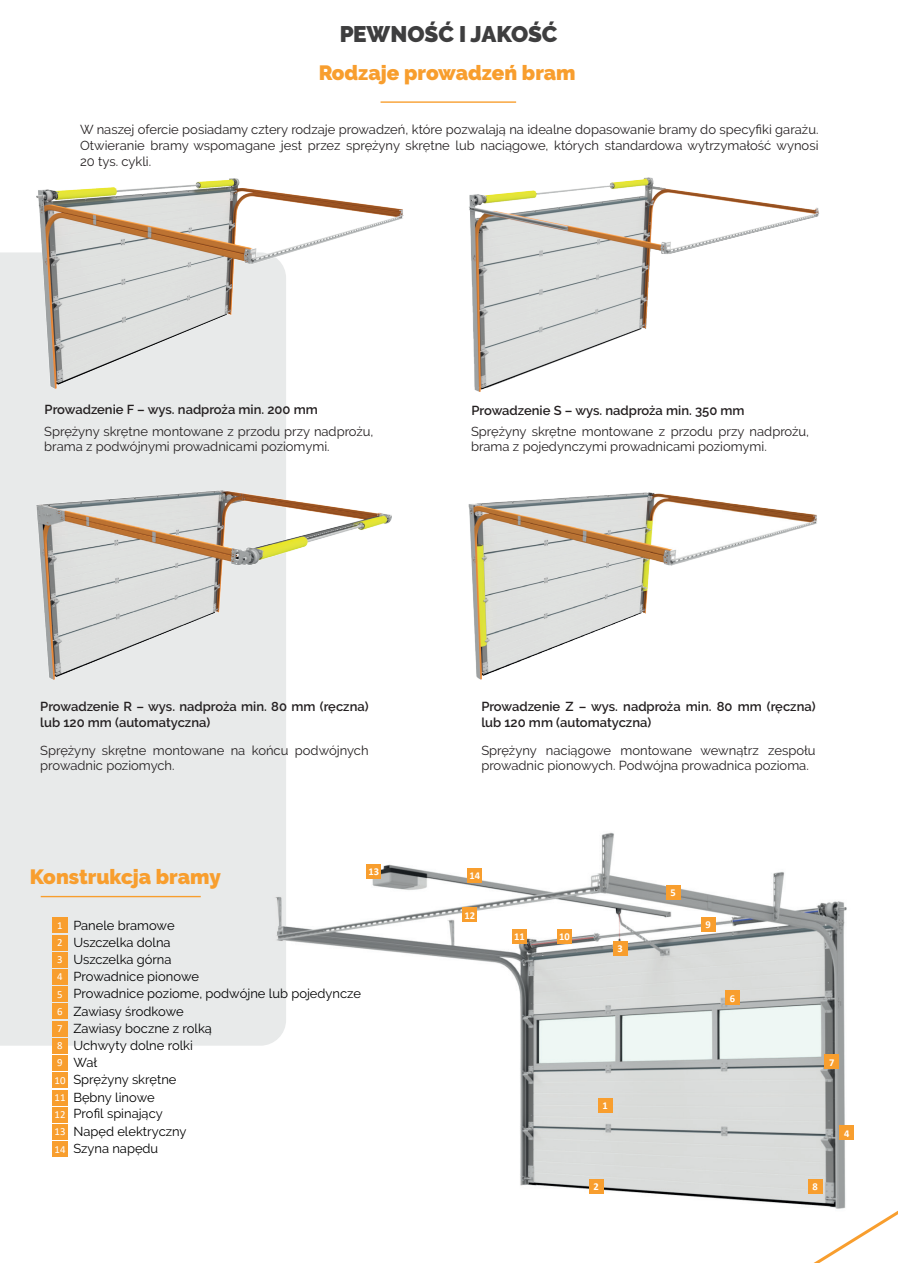
<style>
.page{position:relative;width:898px;height:1263px;background:#fff}
.page>*{position:absolute;margin:0;border:0;box-sizing:border-box;transform-origin:0 0}
.t1{font:900 22.5px "Raleway";color:#3e3e3f}
.t2{font:900 20.7px "Raleway";color:#f89e2e}
.t3{font:13.05px/15.6px "Raleway";color:#231f20}
.t4{font:600 13.05px/15.6px "Raleway";color:#231f20}
.t5{font:12.9px/17.1px "Raleway";color:#000001}
.t6{font:10.8px/17.2px "Calibri";color:#fff}
.t7{font:700 10.5px "Calibri";color:#fff}
</style>
<div class="page">
<div style="left:0;top:252px;width:286px;height:794px;background:#e8eaea"></div>
<img style="left:262px;top:824px;width:585px;height:365px">
<div style="left:588px;top:1179px;width:15px;height:15px;background:#f89e2e"></div>
<div style="left:462px;top:907px;width:15px;height:15px;background:#f89e2e"></div>
<div style="left:366px;top:864px;width:15px;height:15px;background:#f89e2e"></div>
<div style="left:612px;top:941px;width:15px;height:14px;background:#f89e2e"></div>
<div style="left:557px;top:928px;width:14px;height:15px;background:#f89e2e"></div>
<div style="left:700px;top:917px;width:15px;height:15px;background:#f89e2e"></div>
<div style="left:665px;top:885px;width:15px;height:15px;background:#f89e2e"></div>
<div style="left:467px;top:868px;width:15px;height:15px;background:#f89e2e"></div>
<div style="left:512px;top:928px;width:14px;height:15px;background:#f89e2e"></div>
<svg style="left:593px;top:967px;width:304px;height:296px"></svg>
<hr style="left:380px;top:101px;width:136px;height:2px;background:#f89e2e">
<svg style="left:827px;top:872px;width:6px;height:8px"></svg>
<div style="left:52px;top:918px;width:16px;height:15px;background:#f89e2e"></div>
<div style="left:52px;top:935px;width:16px;height:15px;background:#f89e2e"></div>
<div style="left:52px;top:952px;width:16px;height:15px;background:#f89e2e"></div>
<div style="left:52px;top:969px;width:16px;height:16px;background:#f89e2e"></div>
<div style="left:52px;top:986px;width:16px;height:16px;background:#f89e2e"></div>
<div style="left:52px;top:1004px;width:16px;height:15px;background:#f89e2e"></div>
<div style="left:52px;top:1021px;width:16px;height:15px;background:#f89e2e"></div>
<div style="left:52px;top:1038px;width:16px;height:15px;background:#f89e2e"></div>
<div style="left:52px;top:1055px;width:16px;height:16px;background:#f89e2e"></div>
<div style="left:52px;top:1073px;width:16px;height:15px;background:#f89e2e"></div>
<div style="left:52px;top:1090px;width:16px;height:15px;background:#f89e2e"></div>
<div style="left:52px;top:1107px;width:16px;height:15px;background:#f89e2e"></div>
<div style="left:52px;top:1124px;width:16px;height:16px;background:#f89e2e"></div>
<div style="left:52px;top:1141px;width:16px;height:16px;background:#f89e2e"></div>
<hr style="left:41px;top:896px;width:160px;height:1px;background:#f89e2e">
<img style="left:37px;top:179px;width:367px;height:210px">
<img style="left:469px;top:177px;width:350px;height:215px">
<img style="left:468px;top:493px;width:349px;height:186px">
<img style="left:37px;top:491px;width:354px;height:188px">
<h1 class="t1" style="left:339px;top:21px;width:220px">PEWNOŚĆ I JAKOŚĆ</h1>
<h2 class="t2" style="left:318px;top:60px;width:259px">Rodzaje prowadzeń bram</h2>
<p class="t3" style="left:80px;top:122px;width:739px;text-align:justify">W naszej ofercie posiadamy cztery rodzaje prowadzeń, które pozwalają na idealne dopasowanie bramy do specyfiki garażu.<br>Otwieranie bramy wspomagane jest przez sprężyny skrętne lub naciągowe, których standardowa wytrzymałość wynosi 20 tys. cykli.</p>
<p class="t4" style="left:45px;top:402px;width:274px">Prowadzenie F – wys. nadproża min. 200 mm</p>
<p class="t4" style="left:471px;top:403px;width:274px">Prowadzenie S – wys. nadproża min. 350 mm</p>
<p class="t3" style="left:44px;top:423px;width:331px">Sprężyny skrętne montowane z przodu przy nadprożu, brama z podwójnymi prowadnicami poziomymi.</p>
<p class="t3" style="left:471px;top:423px;width:339px">Sprężyny skrętne montowane z przodu przy nadprożu, brama z pojedynczymi prowadnicami poziomymi.</p>
<p class="t4" style="left:40px;top:699px;width:330px">Prowadzenie R – wys. nadproża min. 80 mm (ręczna) lub 120 mm (automatyczna)</p>
<p class="t3" style="left:40px;top:742px;width:330px">Sprężyny skrętne montowane na końcu podwójnych prowadnic poziomych.</p>
<h2 class="t2" style="left:30px;top:864px;width:192px">Konstrukcja bramy</h2>
<p class="t6" style="left:54px;top:916px;width:12px">1<br>2<br>3<br>4<br>5<br>6<br>7<br>8<br>9<br>10<br>11<br>12<br>13<br>14</p>
<p class="t5" style="left:73px;top:916px;width:289px">Panele bramowe<br>Uszczelka dolna<br>Uszczelka górna<br>Prowadnice pionowe<br>Prowadnice poziome, podwójne lub pojedyncze<br>Zawiasy środkowe<br>Zawiasy boczne z rolką<br>Uchwyty dolne rolki<br>Wał<br>Sprężyny skrętne<br>Bębny linowe<br>Profil spinający</p>
<p class="t5" style="left:73px;top:1123px;width:114px">Napęd elektryczny<br>Szyna napędu</p>
<p class="t7" style="left:368px;top:864px;width:12px">13</p>
<p class="t4" style="left:481px;top:699px;width:335px">Prowadzenie Z – wys. nadproża min. 80 mm (ręczna) lub 120 mm (automatyczna)</p>
<p class="t3" style="left:481px;top:742px;width:335px">Sprężyny naciągowe montowane wewnątrz zespołu prowadnic pionowych. Podwójna prowadnica pozioma.</p>
<p class="t7" style="left:469px;top:868px;width:12px">14</p>
<p class="t7" style="left:464px;top:908px;width:12px">12</p>
<p class="t7" style="left:514px;top:929px;width:12px">11</p>
<p class="t7" style="left:559px;top:929px;width:12px">10</p>
<p class="t7" style="left:617px;top:941px;width:7px">3</p>
<p class="t7" style="left:602px;top:1098px;width:7px">1</p>
<p class="t7" style="left:593px;top:1179px;width:7px">2</p>
<p class="t7" style="left:670px;top:885px;width:7px">5</p>
<p class="t7" style="left:705px;top:917px;width:7px">9</p>
<p class="t7" style="left:729px;top:991px;width:7px">6</p>
<p class="t7" style="left:828px;top:1055px;width:7px">7</p>
<p class="t7" style="left:812px;top:1179px;width:7px">8</p>
<p class="t7" style="left:843px;top:1126px;width:7px">4</p>
</div>
